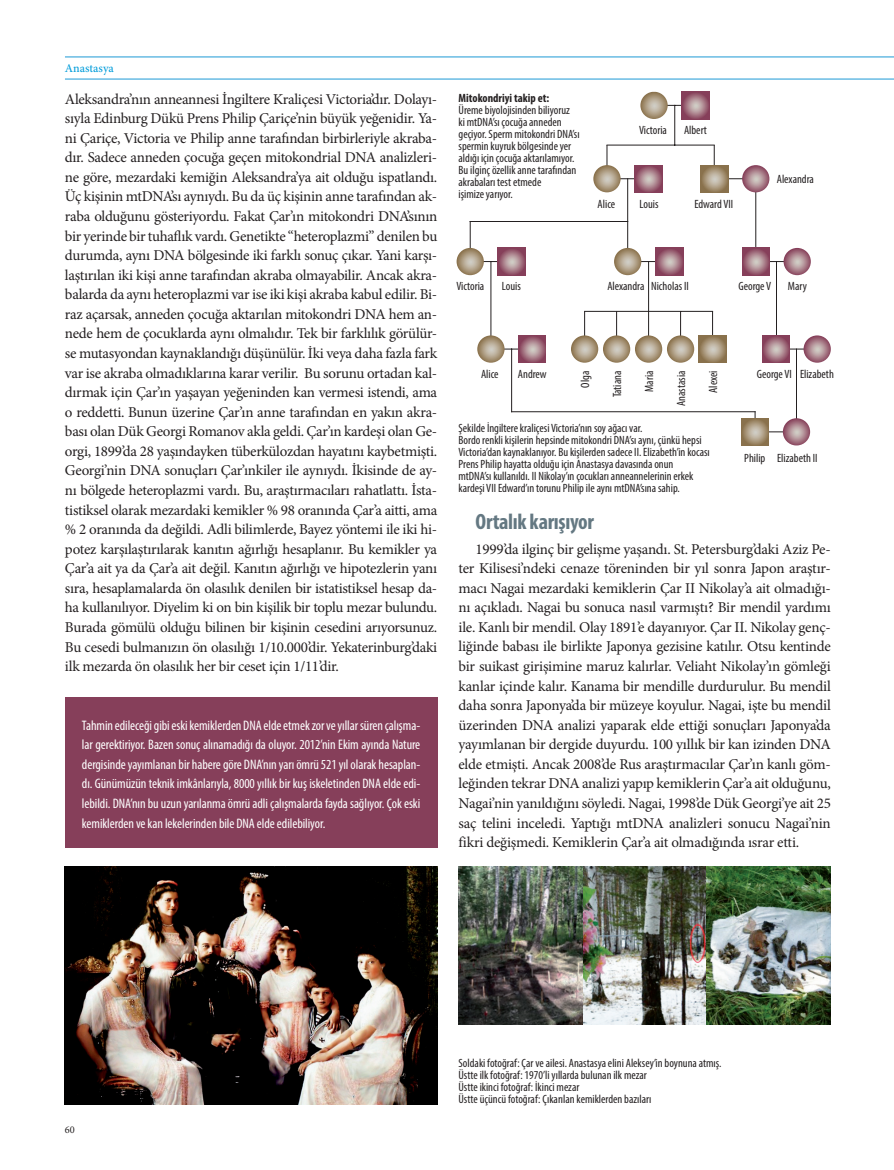
<style>
.page{position:relative;width:894px;height:1170px;background:#fff}
.page>*{position:absolute;margin:0;border:0;box-sizing:border-box;transform-origin:0 0}
.t1{font:700 condensed 22.2px "Myriad Pro";letter-spacing:-.015em;color:#647882}
.t2{font:15px/19.5px "Minion Pro";letter-spacing:-.02em;color:#231f20;text-align:justify}
.t3{font:condensed 13.8px/19.5px "Myriad Pro";letter-spacing:-.005em;color:#fff;text-align:justify}
.t4{font:condensed 12px/12px "Myriad Pro";color:#231f20}
.t5{font:700 condensed 12px "Myriad Pro";color:#231f20}
.t6{font:500 12px "Minion Pro";color:#069edb}
.t7{font:10.35px "Minion Pro";color:#231f20}
</style>
<div class="page">
<div style="left:65px;top:697px;width:372px;height:151px;background:#863f5a"></div>
<img style="left:65px;top:866px;width:372px;height:238px">
<img style="left:458px;top:866px;width:372px;height:159px">
<hr style="left:65px;top:79px;width:828px;height:1px;background:#1d99d6">
<hr style="left:65px;top:57px;width:828px;height:1px;background:#1d99d6">
<hr style="left:654px;top:105px;width:41px;height:1px;background:#231f20">
<hr style="left:607px;top:145px;width:107px;height:1px;background:#231f20">
<hr style="left:470px;top:221px;width:157px;height:1px;background:#231f20">
<hr style="left:470px;top:261px;width:41px;height:1px;background:#231f20">
<hr style="left:491px;top:349px;width:41px;height:1px;background:#231f20">
<hr style="left:627px;top:261px;width:42px;height:1px;background:#231f20">
<hr style="left:674px;top:105px;width:1px;height:40px;background:#231f20">
<hr style="left:755px;top:169px;width:1px;height:92px;background:#231f20">
<hr style="left:627px;top:179px;width:1px;height:82px;background:#231f20">
<hr style="left:470px;top:221px;width:1px;height:40px;background:#231f20">
<hr style="left:490px;top:261px;width:1px;height:88px;background:#231f20">
<hr style="left:776px;top:261px;width:1px;height:88px;background:#231f20">
<hr style="left:796px;top:349px;width:1px;height:83px;background:#231f20">
<hr style="left:511px;top:349px;width:1px;height:63px;background:#231f20">
<svg style="left:640px;top:92px;width:27px;height:27px"></svg>
<svg style="left:681px;top:92px;width:28px;height:27px"></svg>
<svg style="left:614px;top:248px;width:27px;height:27px"></svg>
<svg style="left:655px;top:248px;width:28px;height:27px"></svg>
<svg style="left:456px;top:248px;width:28px;height:27px"></svg>
<svg style="left:498px;top:248px;width:27px;height:27px"></svg>
<svg style="left:477px;top:335px;width:27px;height:28px"></svg>
<svg style="left:518px;top:335px;width:28px;height:28px"></svg>
<hr style="left:584px;top:311px;width:128px;height:1px;background:#231f20">
<hr style="left:680px;top:312px;width:1px;height:37px;background:#231f20">
<svg style="left:666px;top:335px;width:28px;height:28px"></svg>
<hr style="left:648px;top:261px;width:1px;height:88px;background:#231f20">
<svg style="left:635px;top:335px;width:27px;height:28px"></svg>
<hr style="left:616px;top:312px;width:1px;height:37px;background:#231f20">
<svg style="left:603px;top:335px;width:27px;height:28px"></svg>
<hr style="left:584px;top:312px;width:1px;height:37px;background:#231f20">
<svg style="left:571px;top:335px;width:27px;height:28px"></svg>
<hr style="left:712px;top:312px;width:1px;height:37px;background:#231f20">
<svg style="left:698px;top:335px;width:28px;height:28px"></svg>
<hr style="left:606px;top:145px;width:1px;height:35px;background:#231f20">
<hr style="left:607px;top:178px;width:41px;height:1px;background:#231f20">
<svg style="left:593px;top:165px;width:27px;height:27px"></svg>
<svg style="left:634px;top:165px;width:28px;height:27px"></svg>
<hr style="left:714px;top:145px;width:1px;height:35px;background:#231f20">
<hr style="left:714px;top:178px;width:41px;height:1px;background:#231f20">
<svg style="left:742px;top:165px;width:27px;height:27px"></svg>
<svg style="left:700px;top:165px;width:28px;height:27px"></svg>
<hr style="left:755px;top:261px;width:42px;height:1px;background:#231f20">
<svg style="left:783px;top:248px;width:27px;height:27px"></svg>
<svg style="left:742px;top:248px;width:27px;height:27px"></svg>
<hr style="left:775px;top:349px;width:42px;height:1px;background:#231f20">
<svg style="left:803px;top:335px;width:27px;height:28px"></svg>
<svg style="left:762px;top:335px;width:27px;height:28px"></svg>
<hr style="left:755px;top:431px;width:41px;height:1px;background:#231f20">
<hr style="left:511px;top:411px;width:244px;height:1px;background:#231f20">
<svg style="left:782px;top:418px;width:28px;height:27px"></svg>
<svg style="left:741px;top:418px;width:27px;height:27px"></svg>
<p class="t6" style="left:65px;top:60px;width:50px">Anastasya</p>
<p class="t2" style="left:65px;top:89px;width:374px">Aleksandra’nın anneannesi İngiltere Kraliçesi Victoria’dır. Dolayı&shy;sıyla Edinburg Dükü Prens Philip Çariçe’nin büyük yeğenidir. Ya&shy;ni Çariçe, Victoria ve Philip anne tarafından birbirleriyle akraba&shy;dır. Sadece anneden çocuğa geçen mitokondrial DNA analizleri&shy;ne göre, mezardaki kemiğin Aleksandra’ya ait olduğu ispatlandı.<br>Üç kişinin mtDNA’sı aynıydı. Bu da üç kişinin anne tarafından ak&shy;raba olduğunu gösteriyordu. Fakat Çar’ın mitokondri DNA’sının bir yerinde bir tuhaflık vardı. Genetikte “heteroplazmi” denilen bu durumda, aynı DNA bölgesinde iki farklı sonuç çıkar. Yani karşı&shy;laştırılan iki kişi anne tarafından akraba olmayabilir. Ancak akra&shy;balarda da aynı heteroplazmi var ise iki kişi akraba kabul edilir. Bi&shy;raz açarsak, anneden çocuğa aktarılan mitokondri DNA hem an&shy;nede hem de çocuklarda aynı olmalıdır. Tek bir farklılık görülür&shy;se mutasyondan kaynaklandığı düşünülür. İki veya daha fazla fark var ise akraba olmadıklarına karar verilir. Bu sorunu ortadan kal&shy;dırmak için Çar’ın yaşayan yeğeninden kan vermesi istendi, ama o reddetti. Bunun üzerine Çar’ın anne tarafından en yakın akra&shy;bası olan Dük Georgi Romanov akla geldi. Çar’ın kardeşi olan Ge&shy;orgi, 1899’da 28 yaşındayken tüberkülozdan hayatını kaybetmişti.<br>Georgi’nin DNA sonuçları Çar’ınkiler ile aynıydı. İkisinde de ay&shy;nı bölgede heteroplazmi vardı. Bu, araştırmacıları rahatlattı. İsta&shy;tistiksel olarak mezardaki kemikler % 98 oranında Çar’a aitti, ama % 2 oranında da değildi. Adli bilimlerde, Bayez yöntemi ile iki hi&shy;potez karşılaştırılarak kanıtın ağırlığı hesaplanır. Bu kemikler ya Çar’a ait ya da Çar’a ait değil. Kanıtın ağırlığı ve hipotezlerin yanı sıra, hesaplamalarda ön olasılık denilen bir istatistiksel hesap da&shy;ha kullanılıyor. Diyelim ki on bin kişilik bir toplu mezar bulundu.<br>Burada gömülü olduğu bilinen bir kişinin cesedini arıyorsunuz.<br>Bu cesedi bulmanızın ön olasılığı 1/10.000’dir. Yekaterinburg’daki ilk mezarda ön olasılık her bir ceset için 1/11’dir.</p>
<p class="t3" style="left:82px;top:715px;width:340px">Tahmin edileceği gibi eski kemiklerden DNA elde etmek zor ve yıllar süren çalışma&shy;lar gerektiriyor. Bazen sonuç alınamadığı da oluyor. 2012’nin Ekim ayında Nature dergisinde yayımlanan bir habere göre DNA’nın yarı ömrü 521 yıl olarak hesaplan&shy;dı. Günümüzün teknik imkânlarıyla, 8000 yıllık bir kuş iskeletinden DNA elde edi&shy;lebildi. DNA’nın bu uzun yarılanma ömrü adli çalışmalarda fayda sağlıyor. Çok eski kemiklerden ve kan lekelerinden bile DNA elde edilebiliyor.</p>
<p class="t5" style="left:458px;top:90px;width:92px">Mitokondriyi takip et:</p>
<p class="t4" style="left:458px;top:103px;width:122px">Üreme biyolojisinden biliyoruz<br>ki mtDNA’sı çocuğa anneden geçiyor. Sperm mitokondri DNA’sı spermin kuyruk bölgesinde yer aldığı için çocuğa aktarılamıyor.<br>Bu ilginç özellik anne tarafından akrabaları test etmede<br>işimize yarıyor.</p>
<p class="t4" style="left:597px;top:198px;width:19px">Alice</p>
<p class="t4" style="left:639px;top:124px;width:29px">Victoria</p>
<p class="t4" style="left:684px;top:124px;width:24px">Albert</p>
<p class="t4" style="left:639px;top:198px;width:20px">Louis</p>
<p class="t4" style="left:694px;top:198px;width:40px">Edward VII</p>
<p class="t4" style="left:776px;top:173px;width:39px">Alexandra</p>
<p class="t4" style="left:456px;top:280px;width:29px">Victoria</p>
<p class="t4" style="left:502px;top:280px;width:20px">Louis</p>
<p class="t4" style="left:607px;top:280px;width:39px">Alexandra</p>
<p class="t4" style="left:738px;top:280px;width:34px">George V</p>
<p class="t4" style="left:651px;top:280px;width:39px">Nicholas II</p>
<p class="t4" style="left:787px;top:280px;width:20px">Mary</p>
<p class="t4" style="left:481px;top:368px;width:19px">Alice</p>
<p class="t4" style="left:518px;top:368px;width:30px">Andrew</p>
<p class="t4" style="left:579px;top:387px;width:18px;rotate:-90deg">Olga</p>
<p class="t4" style="left:611px;top:397px;width:28px;rotate:-90deg">Tatiana</p>
<p class="t4" style="left:643px;top:392px;width:23px;rotate:-90deg">Maria</p>
<p class="t4" style="left:675px;top:406px;width:37px;rotate:-90deg">Anastasia</p>
<p class="t4" style="left:706px;top:393px;width:24px;rotate:-90deg">Alexei</p>
<p class="t4" style="left:458px;top:421px;width:253px">Şekilde İngiltere kraliçesi Victoria’nın soy ağacı var.<br>Bordo renkli kişilerin hepsinde mitokondri DNA’sı aynı, çünkü hepsi Victoria’dan kaynaklanıyor. Bu kişilerden sadece II. Elizabeth’in kocası Prens Philip hayatta olduğu için Anastasya davasında onun<br>mtDNA’sı kullanıldı. II Nikolay’ın çocukları anneannelerinin erkek kardeşi VII Edward’ın torunu Philip ile aynı mtDNA’sına sahip.</p>
<p class="t4" style="left:756px;top:368px;width:37px">George VI</p>
<p class="t4" style="left:799px;top:368px;width:35px">Elizabeth</p>
<p class="t4" style="left:744px;top:452px;width:23px">Philip</p>
<p class="t4" style="left:777px;top:452px;width:42px">Elizabeth II</p>
<h1 class="t1" style="left:475px;top:508px;width:120px">Ortalık karışıyor</h1>
<p class="t2" style="left:458px;top:539px;width:374px;text-indent:17px">1999’da ilginç bir gelişme yaşandı. St. Petersburg’daki Aziz Pe&shy;ter Kilisesi’ndeki cenaze töreninden bir yıl sonra Japon araştır&shy;macı Nagai mezardaki kemiklerin Çar II Nikolay’a ait olmadığı&shy;nı açıkladı. Nagai bu sonuca nasıl varmıştı? Bir mendil yardımı ile. Kanlı bir mendil. Olay 1891’e dayanıyor. Çar II. Nikolay genç&shy;liğinde babası ile birlikte Japonya gezisine katılır. Otsu kentinde bir suikast girişimine maruz kalırlar. Veliaht Nikolay’ın gömleği kanlar içinde kalır. Kanama bir mendille durdurulur. Bu mendil daha sonra Japonya’da bir müzeye koyulur. Nagai, işte bu mendil üzerinden DNA analizi yaparak elde ettiği sonuçları Japonya’da yayımlanan bir dergide duyurdu. 100 yıllık bir kan izinden DNA elde etmişti. Ancak 2008’de Rus araştırmacılar Çar’ın kanlı göm&shy;leğinden tekrar DNA analizi yapıp kemiklerin Çar’a ait olduğunu, Nagai’nin yanıldığını söyledi. Nagai, 1998’de Dük Georgi’ye ait 25 saç telini inceledi. Yaptığı mtDNA analizleri sonucu Nagai’nin fikri değişmedi. Kemiklerin Çar’a ait olmadığında ısrar etti.</p>
<p class="t7" style="left:65px;top:1122px;width:11px">60</p>
<p class="t4" style="left:458px;top:1056px;width:264px">Soldaki fotoğraf: Çar ve ailesi. Anastasya elini Aleksey’in boynuna atmış.<br>Üstte ilk fotoğraf: 1970’li yıllarda bulunan ilk mezar<br>Üstte ikinci fotoğraf: İkinci mezar<br>Üstte üçüncü fotoğraf: Çıkarılan kemiklerden bazıları</p>
</div>
